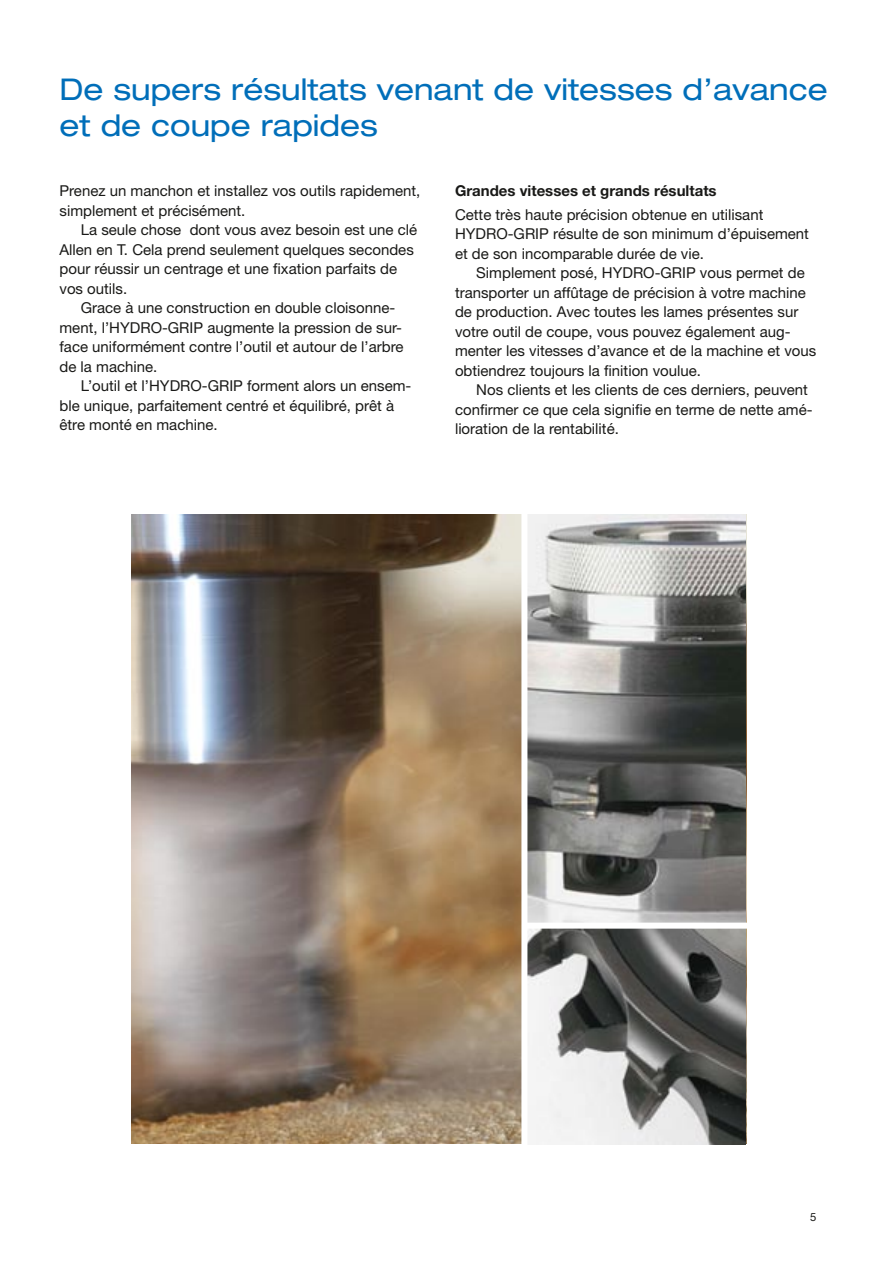
<style>
.page{position:relative;width:893px;height:1263px;background:#fff}
.page>*{position:absolute;margin:0;border:0;box-sizing:border-box;transform-origin:0 0}
.t1{font:expanded 30px/36px "Helvetica Neue";color:#006eb9}
.t2{font:15px/19.5px "Helvetica Neue";color:#191917}
.t3{font:700 15px "Helvetica Neue";color:#191917}
</style>
<div class="page">
<img style="left:132px;top:514px;width:389px;height:630px">
<img style="left:527px;top:514px;width:219px;height:630px">
<div style="left:524px;top:923px;width:230px;height:6px;background:#fff"></div>
<h1 class="t1" style="left:60px;top:71px;width:770px">De supers résultats venant de vitesses d’avance et de coupe rapides</h1>
<p class="t2" style="left:60px;top:181px;width:362px">Prenez un manchon et installez vos outils rapidement, simplement et précisément.</p>
<p class="t2" style="left:60px;top:220px;width:359px;text-indent:21px">La seule chose dont vous avez besoin est une clé Allen en T. Cela prend seulement quelques secondes pour réussir un centrage et une fixation parfaits de vos outils.</p>
<p class="t2" style="left:60px;top:298px;width:345px;text-indent:21px">Grace à une construction en double cloisonne&shy;ment, l’HYDRO-GRIP augmente la pression de sur&shy;face uniformément contre l’outil et autour de l’arbre de la machine.</p>
<p class="t2" style="left:60px;top:376px;width:353px;text-indent:21px">L’outil et l’HYDRO-GRIP forment alors un ensem&shy;ble unique, parfaitement centré et équilibré, prêt à être monté en machine.</p>
<p class="t3" style="left:455px;top:181px;width:263px">Grandes vitesses et grands résultats</p>
<p class="t2" style="left:455px;top:204px;width:356px">Cette très haute précision obtenue en utilisant<br>HYDRO-GRIP résulte de son minimum d’épuisement et de son incomparable durée de vie.</p>
<p class="t2" style="left:455px;top:263px;width:363px;text-indent:21px">Simplement posé, HYDRO-GRIP vous permet de transporter un affûtage de précision à votre machine de production. Avec toutes les lames présentes sur votre outil de coupe, vous pouvez également aug&shy;menter les vitesses d’avance et de la machine et vous obtiendrez toujours la finition voulue.</p>
<p class="t2" style="left:455px;top:380px;width:359px;text-indent:21px">Nos clients et les clients de ces derniers, peuvent confirmer ce que cela signifie en terme de nette amé&shy;lioration de la rentabilité.</p>
</div>
